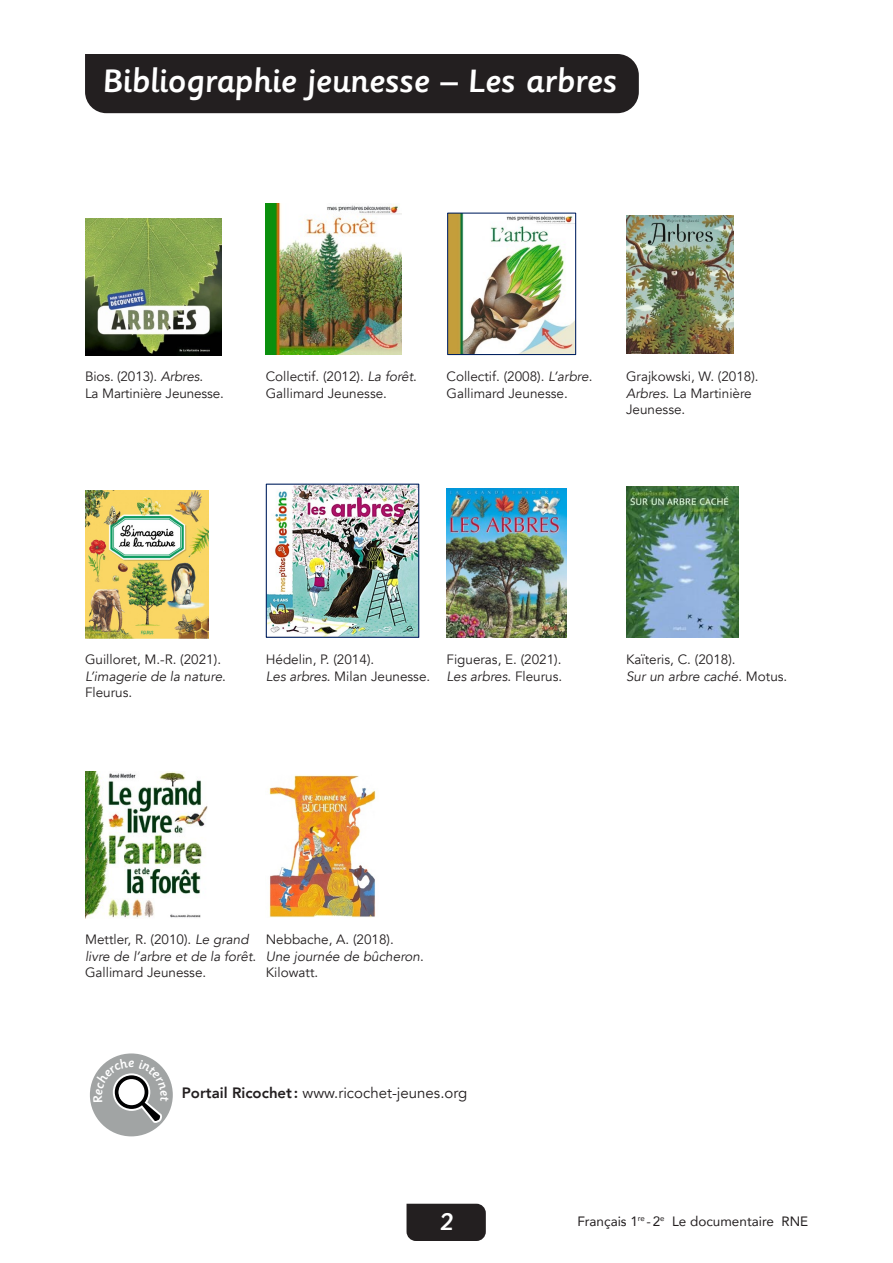
<style>
.page{position:relative;width:893px;height:1263px;background:#fff}
.page>*{position:absolute;margin:0;border:0;box-sizing:border-box;transform-origin:0 0}
.Titre_1_fiche{font:500 36px "Sassoon Primary W01";letter-spacing:-.02em;color:#fff}
.t1{font:500 27px "Sassoon Primary W01";color:#fff}
.t2{font:15px "Avenir";color:#231f20}
.No_Spacing{font:13.5px/16.5px "Avenir";color:#231f20}
.t3{font:italic 13.5px/16.5px "Avenir";color:#231f20}
.t4{font:13.5px "Avenir";color:#231f20}
.s1{font-style:italic}
.s2{font-style:normal}
.s3{font-weight:800}
</style>
<div class="page">
<div style="left:406px;top:1204px;width:80px;height:37px;background:#231f20"></div>
<img style="left:85px;top:219px;width:136px;height:136px">
<img style="left:266px;top:203px;width:136px;height:151px">
<img style="left:449px;top:215px;width:125px;height:138px">
<div style="left:447px;top:213px;width:129px;height:142px;border:1px solid #002060"></div>
<img style="left:626px;top:216px;width:107px;height:137px">
<img style="left:85px;top:490px;width:123px;height:149px">
<img style="left:268px;top:486px;width:149px;height:150px">
<div style="left:266px;top:484px;width:153px;height:154px;border:1px solid #002060"></div>
<img style="left:446px;top:489px;width:121px;height:149px">
<img style="left:626px;top:487px;width:113px;height:151px">
<img style="left:85px;top:771px;width:123px;height:147px">
<img style="left:269px;top:775px;width:108px;height:143px">
<div style="left:90px;top:1053px;width:83px;height:83px;background:#a1a4a4;border-radius:50%"></div>
<div style="left:85px;top:54px;width:554px;height:59px;background:#231f20"></div>
<svg style="left:93px;top:1057px;width:75px;height:66px"></svg>
<p class="Titre_1_fiche" style="left:102px;top:61px;width:516px">Bibliographie jeunesse – Les arbres</p>
<p class="No_Spacing" style="left:85px;top:369px;width:140px">Bios. (2013). <span class="s1">Arbres</span>.<br>La Martinière Jeunesse.</p>
<p class="No_Spacing" style="left:266px;top:369px;width:153px">Collectif. (2012). <span class="s1">La forêt</span>.<br>Gallimard Jeunesse.</p>
<p class="No_Spacing" style="left:446px;top:369px;width:147px">Collectif. (2008). <span class="s1">L’arbre</span>.<br>Gallimard Jeunesse.</p>
<p class="No_Spacing" style="left:626px;top:369px;width:134px">Grajkowski, W. (2018).<br><span class="s1">Arbres</span>. La Martinière<br>Jeunesse.</p>
<p class="No_Spacing" style="left:85px;top:652px;width:142px">Guilloret, M.-R. (2021).<br><span class="s1">L’imagerie de la nature</span>.<br>Fleurus.</p>
<p class="No_Spacing" style="left:266px;top:652px;width:166px">Hédelin, P. (2014).<br><span class="s1">Les arbres</span>. Milan Jeunesse.</p>
<p class="No_Spacing" style="left:446px;top:652px;width:117px">Figueras, E. (2021).</p>
<p class="t3" style="left:446px;top:668px;width:117px">Les arbres<span class="s2">. Fleurus.</span></p>
<p class="No_Spacing" style="left:626px;top:652px;width:163px">Kaïteris, C. (2018).<br><span class="s1">Sur un arbre caché</span>. Motus.</p>
<p class="No_Spacing" style="left:85px;top:931px;width:173px">Mettler, R. (2010). <span class="s1">Le grand livre de l’arbre et de la forêt</span>.<br>Gallimard Jeunesse.</p>
<p class="No_Spacing" style="left:266px;top:931px;width:130px">Nebbache, A. (2018).</p>
<p class="t3" style="left:266px;top:948px;width:160px">Une journée de bûcheron<span class="s2">.<br>Kilowatt.</span></p>
<p class="t2" style="left:182px;top:1084px;width:287px"><span class="s3">Portail Ricochet:</span> www.ricochet-jeunes.org</p>
<h2 class="t1" style="left:440px;top:1207px;width:15px">2</h2>
<p class="t4" style="left:672px;top:1210px;width:138px">Le documentaire RNE</p>
<p class="t4" style="left:577px;top:1210px;width:89px">Français 1<sup>re</sup> -2<sup>e</sup></p>
</div>
